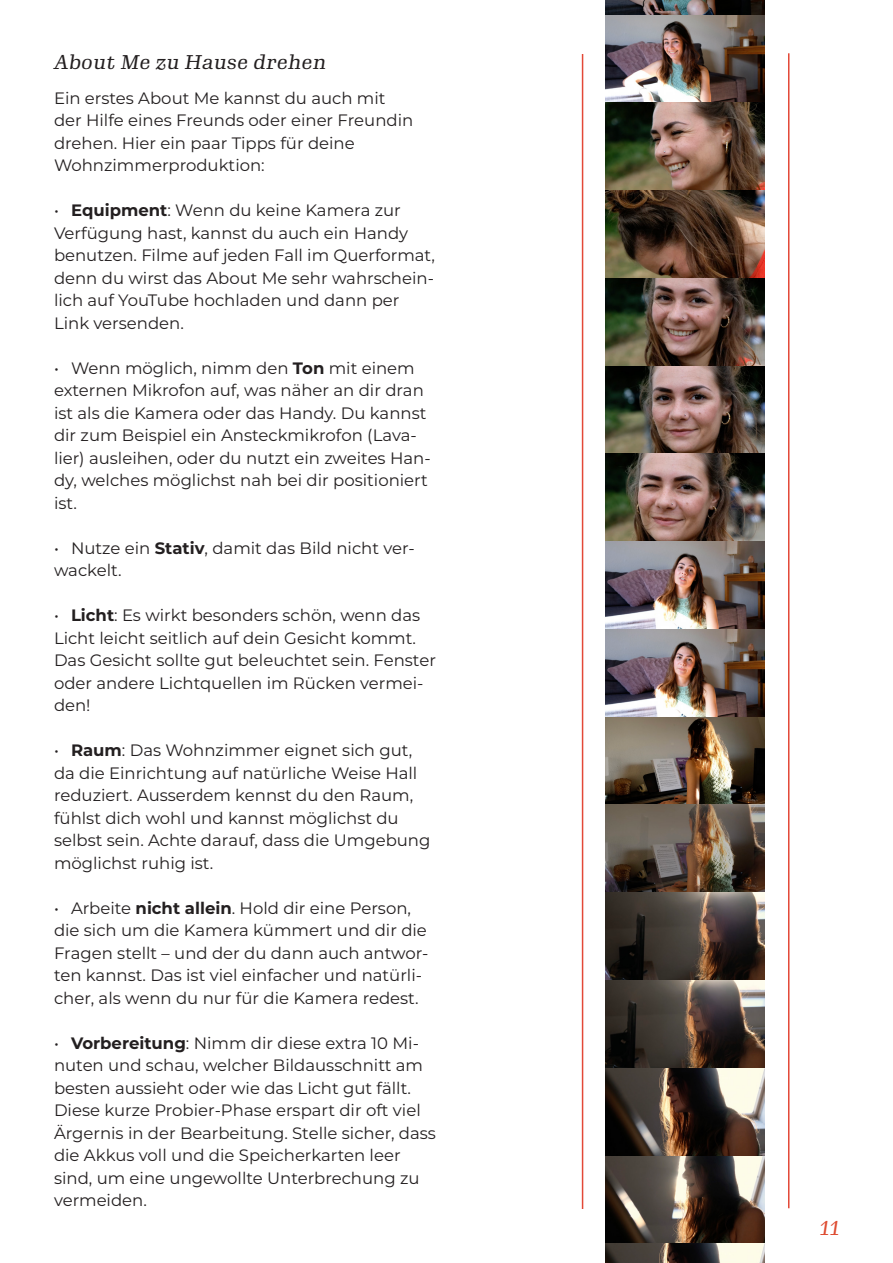
<style>
.page{position:relative;width:893px;height:1263px;background:#fff}
.page>*{position:absolute;margin:0;border:0;box-sizing:border-box;transform-origin:0 0}
.t1{font:italic 19.5px "Gimlet Micro";color:#231f20}
.t2{font:italic 19.5px "Gimlet Micro";color:#de4c31}
.t3{font:16.5px/22.5px "Montserrat";color:#231f20}
.s1{font-weight:700}
</style>
<div class="page">
<img style="left:606px;top:0;width:158px;height:1263px">
<hr style="left:582px;top:54px;width:1px;height:1155px;background:#e34837">
<hr style="left:788px;top:53px;width:1px;height:1155px;background:#e34837">
<p class="t1" style="left:54px;top:48px;width:274px">About Me zu Hause drehen</p>
<p class="t3" style="left:54px;top:86px;width:361px">Ein erstes About Me kannst du auch mit der Hilfe eines Freunds oder einer Freundin drehen. Hier ein paar Tipps für deine Wohnzimmerproduktion:</p>
<p class="t3" style="left:54px;top:199px;width:382px">• <span class="s1">Equipment</span>: Wenn du keine Kamera zur Verfügung hast, kannst du auch ein Handy benutzen. Filme auf jeden Fall im Querformat, denn du wirst das About Me sehr wahrschein&shy;lich auf YouTube hochladen und dann per Link versenden.</p>
<p class="t3" style="left:54px;top:356px;width:378px">• Wenn möglich, nimm den <span class="s1">Ton</span> mit einem externen Mikrofon auf, was näher an dir dran ist als die Kamera oder das Handy. Du kannst dir zum Beispiel ein Ansteckmikrofon (Lava&shy;lier) ausleihen, oder du nutzt ein zweites Han&shy;dy, welches möglichst nah bei dir positioniert ist.</p>
<p class="t3" style="left:54px;top:536px;width:362px">• Nutze ein <span class="s1">Stativ</span>, damit das Bild nicht ver&shy;wackelt.</p>
<p class="t3" style="left:54px;top:604px;width:383px">• <span class="s1">Licht</span>: Es wirkt besonders schön, wenn das Licht leicht seitlich auf dein Gesicht kommt.<br>Das Gesicht sollte gut beleuchtet sein. Fenster oder andere Lichtquellen im Rücken vermei&shy;den!</p>
<p class="t3" style="left:54px;top:739px;width:378px">• <span class="s1">Raum</span>: Das Wohnzimmer eignet sich gut, da die Einrichtung auf natürliche Weise Hall reduziert. Ausserdem kennst du den Raum, fühlst dich wohl und kannst möglichst du selbst sein. Achte darauf, dass die Umgebung möglichst ruhig ist.</p>
<p class="t3" style="left:54px;top:896px;width:376px">• Arbeite <span class="s1">nicht allein</span>. Hold dir eine Person, die sich um die Kamera kümmert und dir die Fragen stellt – und der du dann auch antwor&shy;ten kannst. Das ist viel einfacher und natürli&shy;cher, als wenn du nur für die Kamera redest.</p>
<p class="t3" style="left:54px;top:1031px;width:383px">• <span class="s1">Vorbereitung</span>: Nimm dir diese extra 10 Mi&shy;nuten und schau, welcher Bildausschnitt am besten aussieht oder wie das Licht gut fällt.<br>Diese kurze Probier-Phase erspart dir oft viel Ärgernis in der Bearbeitung. Stelle sicher, dass die Akkus voll und die Speicherkarten leer sind, um eine ungewollte Unterbrechung zu vermeiden.</p>
<p class="t2" style="left:820px;top:1214px;width:22px">11</p>
</div>
